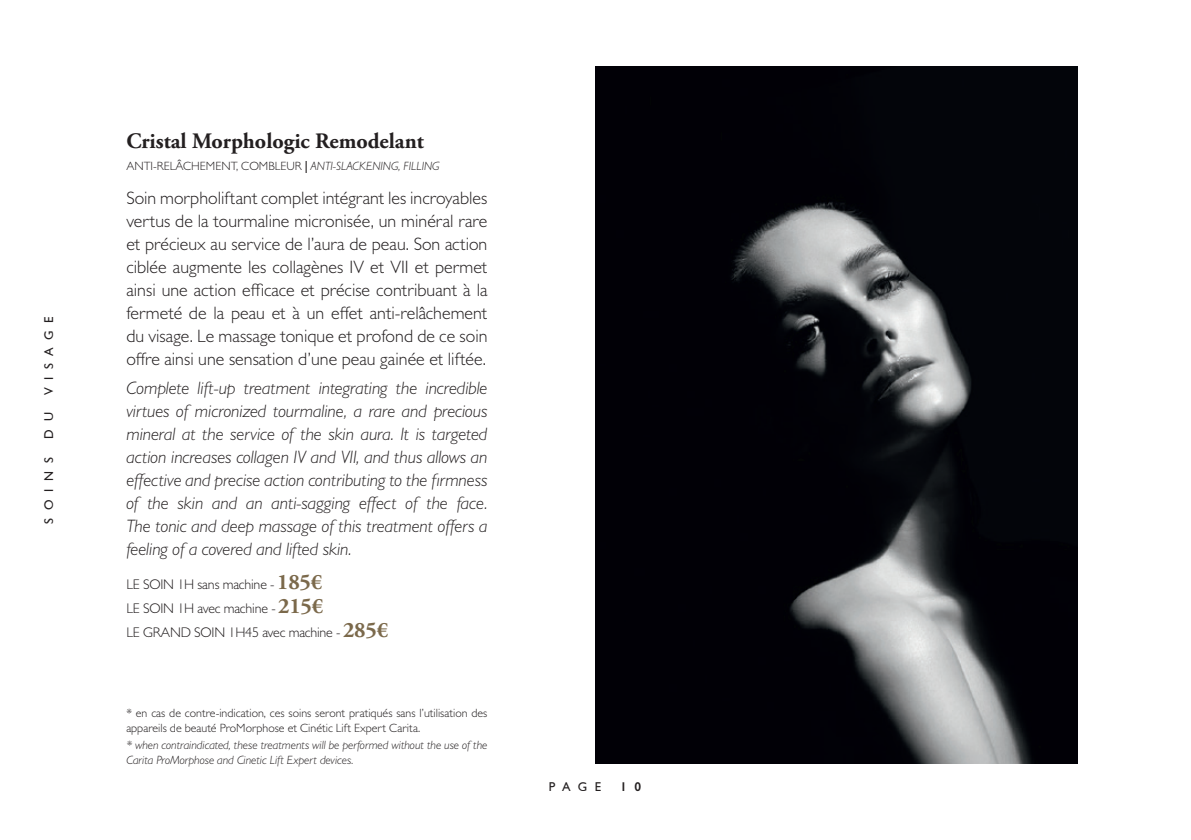
<style>
.page{position:relative;width:1191px;height:840px;background:#fff}
.page>*{position:absolute;margin:0;border:0;box-sizing:border-box;transform-origin:0 0}
.t1{font:700 22px "Adobe Garamond Pro";color:#231f20}
.t2{font:italic 300 18px/23px "Gill Sans MT Pro";color:#231f20;text-align:justify}
.t3{font:300 18px/23px "Gill Sans MT Pro";color:#231f20;text-align:justify}
.t4{font:300 14px "Gill Sans MT Pro";letter-spacing:-.01em;color:#231f20}
.t5{font:12.8px "Gill Sans";letter-spacing:.6em;color:#231f20}
.t6{font:600 12.8px "Gill Sans";color:#231f20}
.t7{font:300 12px/14.4px "Gill Sans MT Pro";color:#231f20}
.t8{font:italic 300 12px/14.4px "Gill Sans MT Pro";color:#231f20}
.s1{font-family:"Adobe Garamond Pro";font-weight:700}
.s2{font-style:italic}
.s3{font-family:"Adobe Garamond Pro";font-weight:700;font-size:22px;color:#7b694b}
</style>
<div class="page">
<img style="left:596px;top:66px;width:481px;height:697px">
<p class="t5" style="left:41px;top:395px;width:80px;rotate:-90deg">VISAGE</p>
<p class="t5" style="left:41px;top:438px;width:28px;rotate:-90deg">D U</p>
<p class="t5" style="left:41px;top:523px;width:68px;rotate:-90deg">SOINS</p>
<p class="t1" style="left:126px;top:128px;width:299px">Cristal Morphologic Remodelant</p>
<p class="t7" style="left:126px;top:158px;width:315px">ANTI-RELÂCHEMENT, COMBLEUR <span class="s1">|</span> <span class="s2">ANTI-SLACKENING, FILLING</span></p>
<p class="t3" style="left:126px;top:186px;width:363px">Soin morpholiftant complet intégrant les incroyables vertus de la tourmaline micronisée, un minéral rare et précieux au service de l’aura de peau. Son action ciblée augmente les collagènes IV et VII et permet ainsi une action efficace et précise contribuant à la fermeté de la peau et à un effet anti-relâchement du visage. Le massage tonique et profond de ce soin offre ainsi une sensation d’une peau gainée et liftée.</p>
<p class="t2" style="left:126px;top:376px;width:363px">Complete lift-up treatment integrating the incredible virtues of micronized tourmaline, a rare and precious mineral at the service of the skin aura. It is targeted action increases collagen IV and VII, and thus allows an effective and precise action contributing to the firmness of the skin and an anti-sagging effect of the face.<br>The tonic and deep massage of this treatment offers a feeling of a covered and lifted skin.</p>
<p class="t4" style="left:126px;top:575px;width:197px">LE SOIN 1H sans machine - <span class="s3">185€</span></p>
<p class="t4" style="left:126px;top:599px;width:198px">LE SOIN 1H avec machine - <span class="s3">215€</span></p>
<p class="t4" style="left:126px;top:623px;width:263px">LE GRAND SOIN 1H45 avec machine - <span class="s3">285€</span></p>
<p class="t7" style="left:126px;top:705px;width:362px">* en cas de contre-indication, ces soins seront pratiqués sans l’utilisation des appareils de beauté ProMorphose et Cinétic Lift Expert Carita.</p>
<p class="t8" style="left:126px;top:737px;width:362px">* when contraindicated, these treatments will be performed without the use of the<br>Carita ProMorphose and Cinetic Lift Expert devices.</p>
<p class="t5" style="left:549px;top:778px;width:54px">PAGE</p>
<p class="t6" style="left:620px;top:778px;width:23px">1 0</p>
</div>
